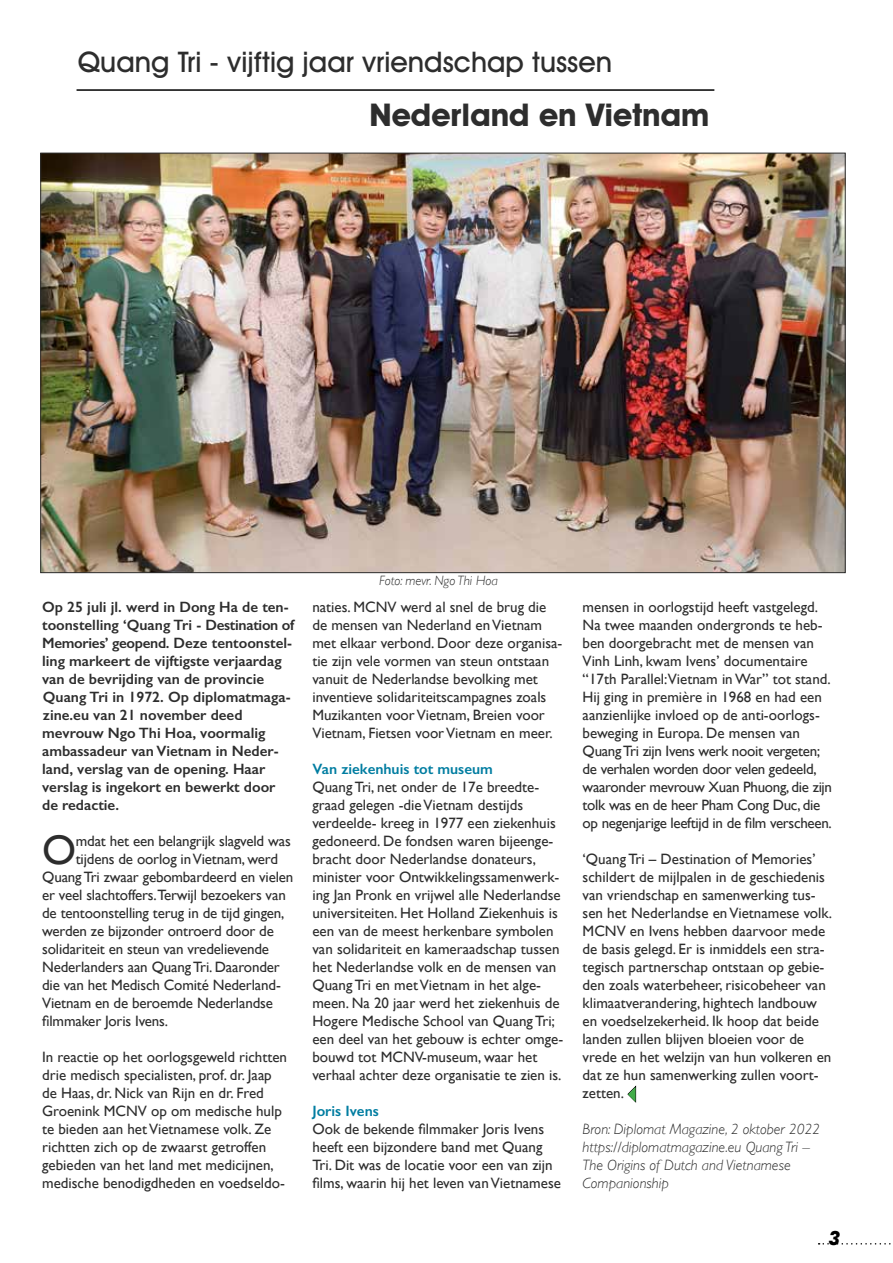
<style>
.page{position:relative;width:893px;height:1263px;background:#fff}
.page>*{position:absolute;margin:0;border:0;box-sizing:border-box;transform-origin:0 0}
.t1{font:41.4px "Gill Sans";color:#2d2d2d}
.t2{font:700 31.5px "Avant Garde IT Cby BT";color:#2d2d2d}
.t3{font:500 28.5px "Avant Garde IT Cby BT";color:#2d2d2d}
.t4{font:italic 700 19.65px "Avant Garde IT Cby BT";color:#000}
.t5{font:15px/18px "Gill Sans";color:#2d2d2d}
.t6{font:600 15px/18px "Gill Sans";color:#2d2d2d}
.t7{font:italic 300 15px/18px "Gill Sans";color:#2d2d2d}
.t8{font:600 15px "Gill Sans";color:#007da1}
.t9{font:italic 300 13.5px "Gill Sans";color:#2d2d2d}
</style>
<div class="page">
<svg style="left:819px;top:1243px;width:72px;height:1px"></svg>
<img style="left:42px;top:155px;width:802px;height:416px">
<hr style="left:77px;top:89px;width:637px;height:2px;background:#000">
<svg style="left:627px;top:1086px;width:9px;height:16px"></svg>
<h3 class="t3" style="left:78px;top:45px;width:536px">Quang Tri - vijftig jaar vriendschap tussen</h3>
<h2 class="t2" style="left:370px;top:96px;width:341px">Nederland en Vietnam</h2>
<p class="t6" style="left:42px;top:598px;width:254px">Op 25 juli jl. werd in Dong Ha de ten&shy;toonstelling ‘Quang Tri - Destination of Memories’ geopend. Deze tentoonstel&shy;ling markeert de vijftigste verjaardag van de bevrijding van de provincie Quang Tri in 1972. Op diplomatmaga&shy;zine.eu van 21 november deed mevrouw Ngo Thi Hoa, voormalig ambassadeur van Vietnam in Neder&shy;land, verslag van de opening. Haar verslag is ingekort en bewerkt door de redactie.</p>
<h1 class="t1" style="left:42px;top:826px;width:36px">O</h1>
<p class="t5" style="left:76px;top:832px;width:216px">mdat het een belangrijk slagveld was</p>
<p class="t5" style="left:76px;top:850px;width:204px">tijdens de oorlog in Vietnam, werd</p>
<p class="t5" style="left:42px;top:868px;width:253px">Quang Tri zwaar gebombardeerd en vielen</p>
<p class="t5" style="left:42px;top:886px;width:245px">er veel slachtoffers.Terwijl bezoekers van</p>
<p class="t5" style="left:42px;top:904px;width:244px">de tentoonstelling terug in de tijd gingen,</p>
<p class="t5" style="left:42px;top:922px;width:233px">werden ze bijzonder ontroerd door de</p>
<p class="t5" style="left:42px;top:940px;width:229px">solidariteit en steun van vredelievende</p>
<p class="t5" style="left:42px;top:958px;width:239px">Nederlanders aan Quang Tri. Daaronder</p>
<p class="t5" style="left:42px;top:976px;width:240px">die van het Medisch Comité Nederland-</p>
<p class="t5" style="left:42px;top:994px;width:232px">Vietnam en de beroemde Nederlandse</p>
<p class="t5" style="left:42px;top:1012px;width:128px">filmmaker Joris Ivens.</p>
<p class="t5" style="left:42px;top:1048px;width:246px">In reactie op het oorlogsgeweld richtten drie medisch specialisten, prof. dr. Jaap de Haas, dr. Nick van Rijn en dr. Fred Groenink MCNV op om medische hulp te bieden aan het Vietnamese volk. Ze richtten zich op de zwaarst getroffen gebieden van het land met medicijnen, medische benodigdheden en voedseldo-</p>
<p class="t9" style="left:379px;top:573px;width:120px">Foto: mevr. Ngo Thi Hoa</p>
<p class="t5" style="left:312px;top:598px;width:251px">naties. MCNV werd al snel de brug die de mensen van Nederland en Vietnam met elkaar verbond. Door deze organisa&shy;tie zijn vele vormen van steun ontstaan vanuit de Nederlandse bevolking met inventieve solidariteitscampagnes zoals Muzikanten voor Vietnam, Breien voor Vietnam, Fietsen voor Vietnam en meer.</p>
<p class="t8" style="left:312px;top:760px;width:182px">Van ziekenhuis tot museum</p>
<p class="t5" style="left:312px;top:778px;width:252px">Quang Tri, net onder de 17e breedte&shy;graad gelegen -die Vietnam destijds verdeelde- kreeg in 1977 een ziekenhuis gedoneerd. De fondsen waren bijeenge&shy;bracht door Nederlandse donateurs, minister voor Ontwikkelingssamenwerk&shy;ing Jan Pronk en vrijwel alle Nederlandse universiteiten. Het Holland Ziekenhuis is een van de meest herkenbare symbolen van solidariteit en kameraadschap tussen het Nederlandse volk en de mensen van Quang Tri en met Vietnam in het alge&shy;meen. Na 20 jaar werd het ziekenhuis de Hogere Medische School van Quang Tri; een deel van het gebouw is echter omge&shy;bouwd tot MCNV-museum, waar het verhaal achter deze organisatie te zien is.</p>
<p class="t8" style="left:312px;top:1102px;width:68px">Joris Ivens</p>
<p class="t5" style="left:312px;top:1120px;width:250px">Ook de bekende filmmaker Joris Ivens heeft een bijzondere band met Quang Tri. Dit was de locatie voor een van zijn films, waarin hij het leven van Vietnamese</p>
<p class="t5" style="left:583px;top:598px;width:251px">mensen in oorlogstijd heeft vastgelegd.<br>Na twee maanden ondergronds te heb&shy;ben doorgebracht met de mensen van Vinh Linh, kwam Ivens’ documentaire “17th Parallel:Vietnam in War” tot stand.<br>Hij ging in première in 1968 en had een aanzienlijke invloed op de anti-oorlogs&shy;beweging in Europa. De mensen van Quang Tri zijn Ivens werk nooit vergeten; de verhalen worden door velen gedeeld, waaronder mevrouw Xuan Phuong, die zijn tolk was en de heer Pham Cong Duc, die op negenjarige leeftijd in de film verscheen.</p>
<p class="t5" style="left:583px;top:850px;width:251px">‘Quang Tri – Destination of Memories’ schildert de mijlpalen in de geschiedenis van vriendschap en samenwerking tus&shy;sen het Nederlandse en Vietnamese volk.<br>MCNV en Ivens hebben daarvoor mede de basis gelegd. Er is inmiddels een stra&shy;tegisch partnerschap ontstaan op gebie&shy;den zoals waterbeheer, risicobeheer van klimaatverandering, hightech landbouw en voedselzekerheid. Ik hoop dat beide landen zullen blijven bloeien voor de vrede en het welzijn van hun volkeren en dat ze hun samenwerking zullen voort&shy;zetten.</p>
<p class="t7" style="left:583px;top:1120px;width:239px">Bron: Diplomat Magazine, 2 oktober 2022 https://diplomatmagazine.eu Quang Tri – The Origins of Dutch and Vietnamese Companionship</p>
<h3 class="t4" style="left:829px;top:1226px;width:13px">3</h3>
</div>
